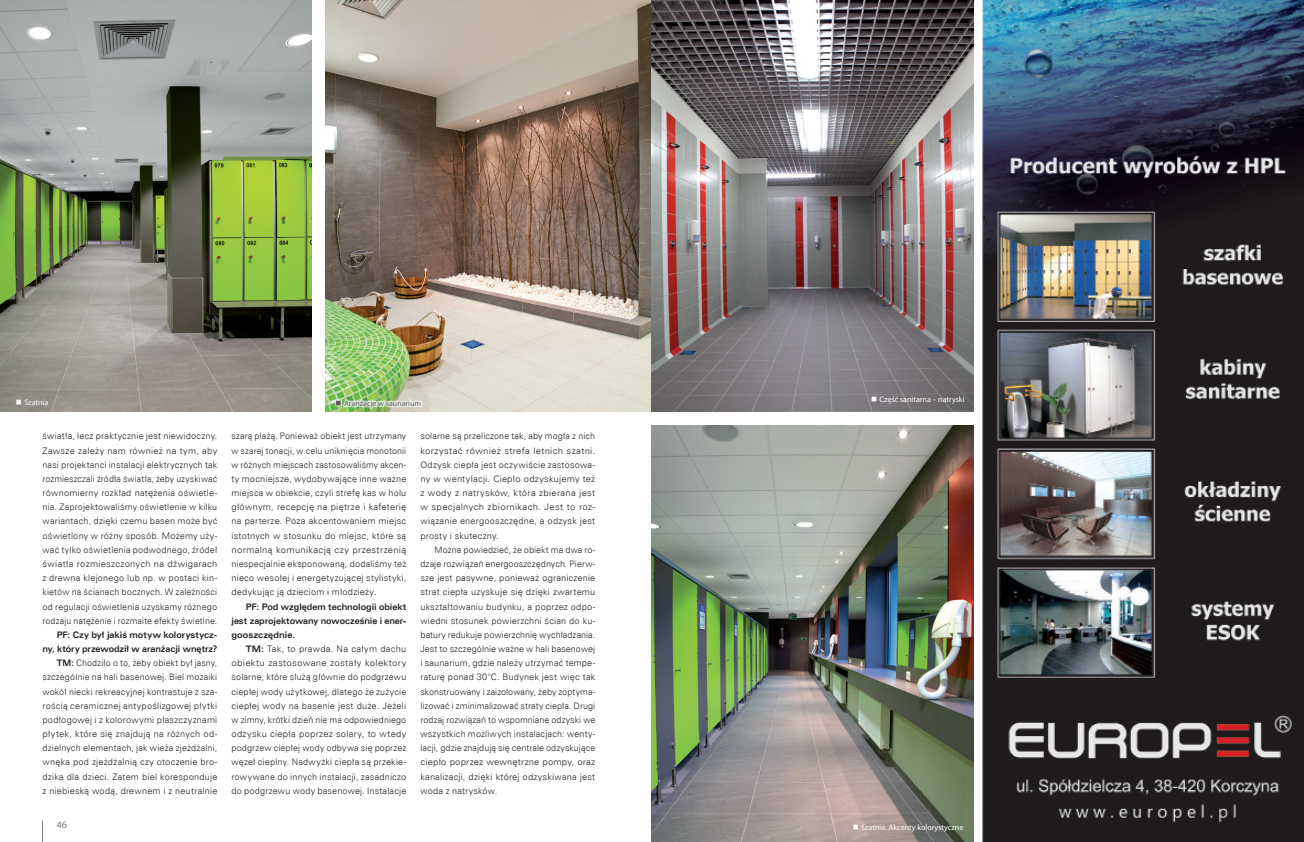
<style>
.page{position:relative;width:1304px;height:842px;background:#fff}
.page>*{position:absolute;margin:0;border:0;box-sizing:border-box;transform-origin:0 0}
.t1{font:10px "Myriad Pro";color:#76787b}
.TEKST_GLOWNY{font:9px/14.2px "Zurich Lt EU";letter-spacing:.02em;color:#231f20;text-align:justify}
.TEKST_GLOWNY-2{font:700 9px/14.2px "Zurich Ex EU";color:#231f20;text-align:justify;scale:.83 1}
.TEKST_GLOWNY-3{font:700 9px/14.2px "Zurich Ex EU";color:#231f20;text-align:right;scale:.84 1}
.FOTO_opis_na_foto{font:8px "Myriad Pro";color:#fff}
.FOTO_opis_na_foto-2{font:8px "Myriad Pro";color:#57585a}
.s1{font-family:"Zurich Ex EU";font-weight:700}
</style>
<div class="page">
<svg style="left:42px;top:820px;width:1px;height:22px"></svg>
<img style="left:0;top:0;width:312px;height:411px">
<img style="left:326px;top:0;width:647px;height:411px">
<img style="left:652px;top:425px;width:321px;height:417px">
<div style="left:334px;top:399px;width:88px;height:10px;background:#fff;opacity:.75"></div>
<img style="left:982px;top:0;width:322px;height:842px">
<svg style="left:17px;top:400px;width:4px;height:5px"></svg>
<svg style="left:336px;top:401px;width:5px;height:4px"></svg>
<svg style="left:872px;top:397px;width:4px;height:4px"></svg>
<svg style="left:853px;top:825px;width:5px;height:5px"></svg>
<p class="FOTO_opis_na_foto" style="left:24px;top:398px;width:26px">Szatnia</p>
<p class="FOTO_opis_na_foto-2" style="left:344px;top:398px;width:79px">Aranżacje w saunarium</p>
<p class="TEKST_GLOWNY" style="left:43px;top:429px;width:176px">światła, lecz praktycznie jest niewidoczny.<br>Zawsze zależy nam również na tym, aby nasi projektanci instalacji elektrycznych tak rozmieszczali źródła światła, żeby uzyskiwać równomierny rozkład natężenia oświetle&shy;nia. Zaprojektowaliśmy oświetlenie w kilku wariantach, dzięki czemu basen może być oświetlony w różny sposób. Możemy uży&shy;wać tylko oświetlenia podwodnego, źródeł światła rozmieszczonych na dźwigarach z drewna klejonego lub np. w postaci kin&shy;kietów na ścianach bocznych. W zależności od regulacji oświetlenia uzyskamy różnego rodzaju natężenie i rozmaite efekty świetlne.</p>
<p class="TEKST_GLOWNY-3" style="left:43px;top:628px;width:210px">PF: Czy był jakiś motyw kolorystycz&shy;ny, który przewodził w aranżacji wnętrz?</p>
<p class="TEKST_GLOWNY" style="left:43px;top:656px;width:176px;text-indent:14px"><span class="s1">TM:</span> Chodziło o to, żeby obiekt był jasny, szczególnie na hali basenowej. Biel mozaiki wokół niecki rekreacyjnej kontrastuje z sza&shy;rością ceramicznej antypoślizgowej płytki podłogowej i z kolorowymi płaszczyznami płytek, które się znajdują na różnych od&shy;dzielnych elementach, jak wieża zjeżdżalni, wnęka pod zjeżdżalnią czy otoczenie bro&shy;dzika dla dzieci. Zatem biel koresponduje z niebieską wodą, drewnem i z neutralnie</p>
<p class="t1" style="left:57px;top:818px;width:12px">46</p>
<p class="TEKST_GLOWNY" style="left:231px;top:429px;width:176px">szarą plażą. Ponieważ obiekt jest utrzymany w szarej tonacji, w celu uniknięcia monotonii w różnych miejscach zastosowaliśmy akcen&shy;ty mocniejsze, wydobywające inne ważne miejsca w obiekcie, czyli strefę kas w holu głównym, recepcję na piętrze i kafeterię na parterze. Poza akcentowaniem miejsc istotnych w stosunku do miejsc, które są normalną komunikacją czy przestrzenią niespecjalnie eksponowaną, dodaliśmy też nieco wesołej i energetyzującej stylistyki, dedykując ją dzieciom i młodzieży.</p>
<p class="TEKST_GLOWNY-2" style="left:231px;top:599px;width:212px;text-indent:14px">PF: Pod względem technologii obiekt jest zaprojektowany nowocześnie i ener&shy;gooszczędnie.</p>
<p class="TEKST_GLOWNY" style="left:231px;top:642px;width:176px;text-indent:14px"><span class="s1">TM:</span> Tak, to prawda. Na całym dachu obiektu zastosowane zostały kolektory solarne, które służą głównie do podgrzewu ciepłej wody użytkowej, dlatego że zużycie ciepłej wody na basenie jest duże. Jeżeli w zimny, krótki dzień nie ma odpowiedniego odzysku ciepła poprzez solary, to wtedy podgrzew ciepłej wody odbywa się poprzez węzeł cieplny. Nadwyżki ciepła są przekie&shy;rowywane do innych instalacji, zasadniczo do podgrzewu wody basenowej. Instalacje</p>
<p class="TEKST_GLOWNY" style="left:420px;top:429px;width:176px">solarne są przeliczone tak, aby mogła z nich korzystać również strefa letnich szatni.<br>Odzysk ciepła jest oczywiście zastosowa&shy;ny w wentylacji. Ciepło odzyskujemy też z wody z natrysków, która zbierana jest w specjalnych zbiornikach. Jest to roz&shy;wiązanie energooszczędne, a odzysk jest prosty i skuteczny.</p>
<p class="TEKST_GLOWNY" style="left:420px;top:542px;width:176px;text-indent:14px">Można powiedzieć, że obiekt ma dwa ro&shy;dzaje rozwiązań energooszczędnych. Pierw&shy;sze jest pasywne, ponieważ ograniczenie strat ciepła uzyskuje się dzięki zwartemu ukształtowaniu budynku, a poprzez odpo&shy;wiedni stosunek powierzchni ścian do ku&shy;batury redukuje powierzchnię wychładzania.<br>Jest to szczególnie ważne w hali basenowej i saunarium, gdzie należy utrzymać tempe&shy;raturę ponad 30°C. Budynek jest więc tak skonstruowany i zaizolowany, żeby zoptyma&shy;lizować i zminimalizować straty ciepła. Drugi rodzaj rozwiązań to wspomniane odzyski we wszystkich możliwych instalacjach: wenty&shy;lacji, gdzie znajdują się centrale odzyskujące ciepło poprzez wewnętrzne pompy, oraz kanalizacji, dzięki której odzyskiwana jest woda z natrysków.</p>
<p class="FOTO_opis_na_foto" style="left:880px;top:394px;width:87px">Część sanitarna – natryski</p>
<p class="FOTO_opis_na_foto" style="left:861px;top:823px;width:104px">Szatnie. Akcenty kolorystyczne</p>
</div>
